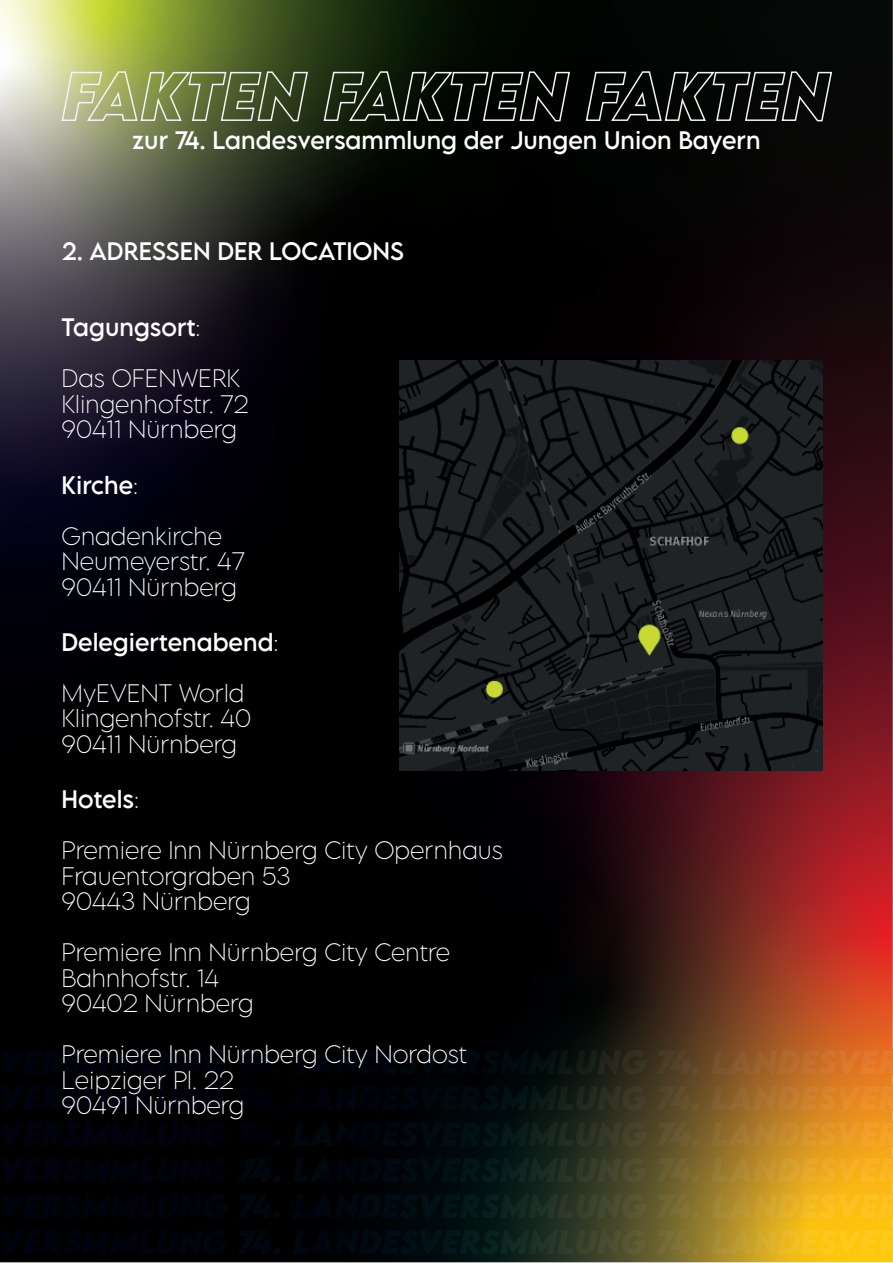
<style>
.page{position:relative;width:893px;height:1263px;background:#fff}
.page>*{position:absolute;margin:0;border:0;box-sizing:border-box;transform-origin:0 0}
.t1{font:200 22.5px/25.5px "LEMONMILK Pro";color:#fff}
.t2{font:22.5px "LEMONMILK Pro";color:#fff}
.t3{font:22.5px "LEMONMILK";color:#fff}
.s1{font-weight:200}
</style>
<div class="page">
<img style="left:0;top:0;width:893px;height:1262px">
<img style="left:0;top:1050px;width:893px;height:25px">
<img style="left:0;top:1086px;width:893px;height:25px">
<img style="left:0;top:1122px;width:893px;height:25px">
<img style="left:0;top:1158px;width:893px;height:25px">
<img style="left:0;top:1194px;width:893px;height:25px">
<img style="left:0;top:1230px;width:893px;height:25px">
<svg style="left:61px;top:71px;width:248px;height:51px;background:#848f5f"></svg>
<svg style="left:323px;top:71px;width:248px;height:51px;background:#293027"></svg>
<svg style="left:585px;top:71px;width:248px;height:51px;background:#272827"></svg>
<img style="left:399px;top:361px;width:424px;height:409px">
<p class="t2" style="left:132px;top:126px;width:630px">zur 74. Landesversammlung der Jungen Union Bayern</p>
<p class="t3" style="left:62px;top:236px;width:344px">2. ADRESSEN DER LOCATiONS</p>
<p class="t2" style="left:62px;top:313px;width:140px">Tagungsort<span class="s1">:</span></p>
<p class="t1" style="left:62px;top:365px;width:189px">Das OFENWERK<br>Klingenhofstr. 72<br>90411 Nürnberg</p>
<p class="t2" style="left:62px;top:470px;width:78px">Kirche<span class="s1">:</span></p>
<p class="t1" style="left:62px;top:523px;width:185px">Gnadenkirche<br>Neumeyerstr. 47<br>90411 Nürnberg</p>
<p class="t2" style="left:62px;top:627px;width:218px">Delegiertenabend<span class="s1">:</span></p>
<p class="t1" style="left:62px;top:680px;width:191px">MyEVENT World<br>Klingenhofstr. 40<br>90411 Nürnberg</p>
<p class="t2" style="left:62px;top:785px;width:79px">Hotels<span class="s1">:</span></p>
<p class="t1" style="left:62px;top:838px;width:443px">Premiere Inn Nürnberg City Opernhaus<br>Frauentorgraben 53<br>90443 Nürnberg</p>
<p class="t1" style="left:62px;top:940px;width:390px">Premiere Inn Nürnberg City Centre<br>Bahnhofstr. 14<br>90402 Nürnberg</p>
<p class="t1" style="left:62px;top:1042px;width:407px">Premiere Inn Nürnberg City Nordost<br>Leipziger Pl. 22<br>90491 Nürnberg</p>
</div>
